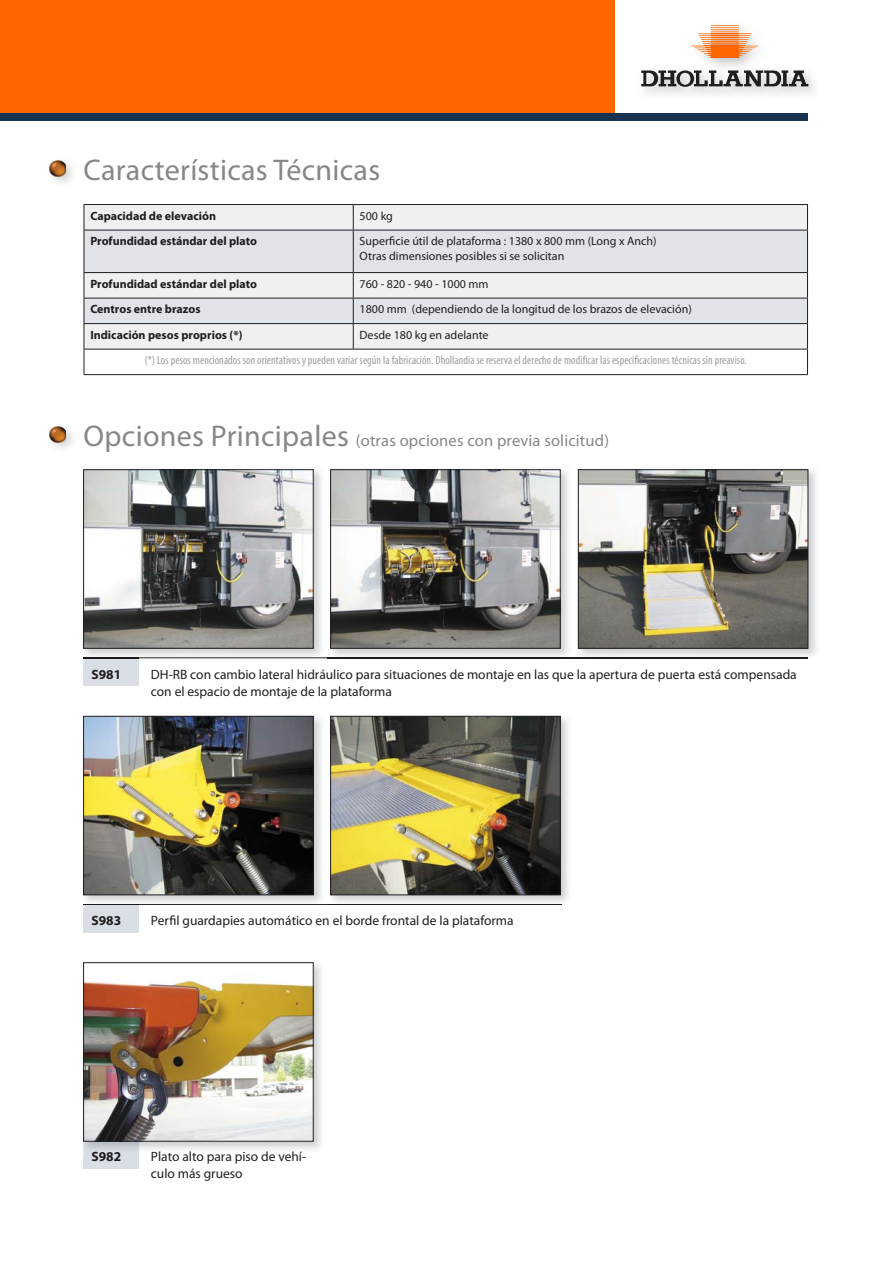
<style>
.page{position:relative;width:893px;height:1263px;background:#fff}
.page>*{position:absolute;margin:0;border:0;box-sizing:border-box;transform-origin:0 0}
.t1{font:30px "Myriad Pro";letter-spacing:.01em;color:#868788}
.t2{font:16.5px "Myriad Pro";letter-spacing:.01em;color:#868788}
.t3{font:13.5px/17.2px "Myriad Pro";color:#1f1e21}
.t4{font:700 13.5px "Myriad Pro";color:#1f1e21}
.t5{font:700 13.5px "Myriad Pro";color:#1a1a1f}
.t6{font:12px/15px "Myriad Pro";color:#1f1e21}
.t7{font:condensed 12px "Myriad Pro";letter-spacing:.01em;color:#9b9c9d;scale:.95 1}
.t8{font:700 12px "Myriad Pro";color:#1f1e21}
</style>
<div class="page">
<div style="left:84px;top:1134px;width:55px;height:34px;background:#dadfe5"></div>
<svg style="left:641px;top:70px;width:167px;height:17px;background:#8a898b"></svg>
<svg style="left:691px;top:25px;width:67px;height:33px"></svg>
<div style="left:0;top:0;width:614px;height:115px;background:#f60"></div>
<div style="left:0;top:113px;width:808px;height:8px;background:#183352"></div>
<img style="left:49px;top:160px;width:24px;height:23px">
<img style="left:50px;top:160px;width:16px;height:16px">
<img style="left:85px;top:973px;width:227px;height:167px">
<div style="left:83px;top:962px;width:231px;height:180px;border:1px solid #1f1e21"></div>
<svg style="left:85px;top:205px;width:722px;height:144px;fill:#f0f0f1"></svg>
<svg style="left:85px;top:231px;width:722px;height:92px;fill:#e0e4e9"></svg>
<hr style="left:84px;top:204px;width:269px;height:1px;background:#1f1e21">
<svg style="left:84px;top:205px;width:1px;height:25px"></svg>
<hr style="left:353px;top:204px;width:455px;height:1px;background:#1f1e21">
<svg style="left:353px;top:205px;width:1px;height:25px"></svg>
<svg style="left:807px;top:205px;width:1px;height:25px"></svg>
<hr style="left:84px;top:230px;width:269px;height:1px;background:#1f1e21">
<hr style="left:84px;top:230px;width:1px;height:42px;background:#1f1e21">
<hr style="left:353px;top:230px;width:455px;height:1px;background:#1f1e21">
<hr style="left:353px;top:230px;width:1px;height:42px;background:#1f1e21">
<hr style="left:807px;top:230px;width:1px;height:42px;background:#1f1e21">
<hr style="left:84px;top:272px;width:269px;height:1px;background:#1f1e21">
<hr style="left:353px;top:272px;width:455px;height:1px;background:#1f1e21">
<hr style="left:84px;top:298px;width:269px;height:1px;background:#1f1e21">
<hr style="left:353px;top:298px;width:455px;height:1px;background:#1f1e21">
<hr style="left:84px;top:323px;width:269px;height:1px;background:#1f1e21">
<hr style="left:353px;top:323px;width:455px;height:1px;background:#1f1e21">
<svg style="left:353px;top:273px;width:1px;height:76px"></svg>
<hr style="left:84px;top:349px;width:269px;height:1px;background:#1f1e21">
<svg style="left:84px;top:273px;width:1px;height:101px"></svg>
<hr style="left:353px;top:349px;width:455px;height:1px;background:#1f1e21">
<svg style="left:807px;top:273px;width:1px;height:101px"></svg>
<hr style="left:84px;top:374px;width:724px;height:1px;background:#1f1e21">
<div style="left:84px;top:658px;width:55px;height:28px;background:#dadfe5"></div>
<div style="left:84px;top:905px;width:55px;height:28px;background:#dadfe5"></div>
<img style="left:49px;top:426px;width:24px;height:23px">
<img style="left:50px;top:427px;width:16px;height:15px">
<img style="left:83px;top:470px;width:244px;height:195px">
<img style="left:84px;top:659px;width:55px;height:6px">
<img style="left:84px;top:658px;width:243px;height:1px">
<img style="left:85px;top:471px;width:227px;height:176px">
<div style="left:83px;top:469px;width:231px;height:180px;border:1px solid #1f1e21"></div>
<img style="left:83px;top:715px;width:238px;height:197px">
<img style="left:84px;top:905px;width:55px;height:7px">
<img style="left:84px;top:904px;width:243px;height:1px">
<img style="left:85px;top:718px;width:227px;height:175px">
<div style="left:83px;top:716px;width:231px;height:179px;border:1px solid #1f1e21"></div>
<img style="left:330px;top:470px;width:245px;height:188px">
<img style="left:330px;top:658px;width:245px;height:1px">
<img style="left:332px;top:471px;width:227px;height:176px">
<div style="left:330px;top:469px;width:231px;height:180px;border:1px solid #1f1e21"></div>
<img style="left:330px;top:715px;width:238px;height:190px">
<img style="left:330px;top:904px;width:231px;height:1px">
<img style="left:332px;top:718px;width:227px;height:175px">
<div style="left:330px;top:716px;width:231px;height:179px;border:1px solid #1f1e21"></div>
<img style="left:577px;top:469px;width:239px;height:189px">
<img style="left:577px;top:658px;width:231px;height:1px">
<img style="left:580px;top:471px;width:226px;height:176px">
<div style="left:578px;top:469px;width:230px;height:180px;border:1px solid #1f1e21"></div>
<h1 class="t1" style="left:84px;top:159px;width:298px">Características Técnicas</h1>
<p class="t8" style="left:90px;top:211px;width:127px">Capacidad de elevación</p>
<p class="t6" style="left:360px;top:209px;width:35px">500 kg</p>
<p class="t8" style="left:90px;top:237px;width:168px">Profundidad estándar del plato</p>
<p class="t6" style="left:360px;top:235px;width:298px">Superficie útil de plataforma : 1380 x 800 mm (Long x Anch)<br>Otras dimensiones posibles si se solicitan</p>
<p class="t8" style="left:90px;top:279px;width:168px">Profundidad estándar del plato</p>
<p class="t6" style="left:360px;top:277px;width:130px">760 - 820 - 940 - 1000 mm</p>
<p class="t8" style="left:90px;top:305px;width:112px">Centros entre brazos</p>
<p class="t6" style="left:360px;top:303px;width:334px">1800 mm (dependiendo de la longitud de los brazos de elevación)</p>
<p class="t8" style="left:90px;top:330px;width:154px">Indicaciόn pesos proprios (*)</p>
<p class="t6" style="left:360px;top:328px;width:130px">Desde 180 kg en adelante</p>
<p class="t7" style="left:145px;top:356px;width:635px">(*) Los pesos mencionados son orientativos y pueden variar según la fabricación. Dhollandia se reserva el derecho de modificar las especificaciones técnicas sin preaviso.</p>
<h1 class="t1" style="left:84px;top:425px;width:267px">Opciones Principales</h1>
<p class="t2" style="left:356px;top:435px;width:255px">(otras opciones con previa solicitud)</p>
<p class="t4" style="left:91px;top:669px;width:31px">S981</p>
<p class="t3" style="left:151px;top:666px;width:647px">DH-RB con cambio lateral hidráulico para situaciones de montaje en las que la apertura de puerta está compensada con el espacio de montaje de la plataforma</p>
<p class="t4" style="left:91px;top:915px;width:31px">S983</p>
<p class="t3" style="left:151px;top:913px;width:364px">Perfil guardapies automático en el borde frontal de la plataforma</p>
<p class="t5" style="left:91px;top:1151px;width:31px">S982</p>
<p class="t3" style="left:151px;top:1149px;width:157px">Plato alto para piso de vehí-</p>
<p class="t3" style="left:151px;top:1166px;width:93px">culo más grueso</p>
</div>
